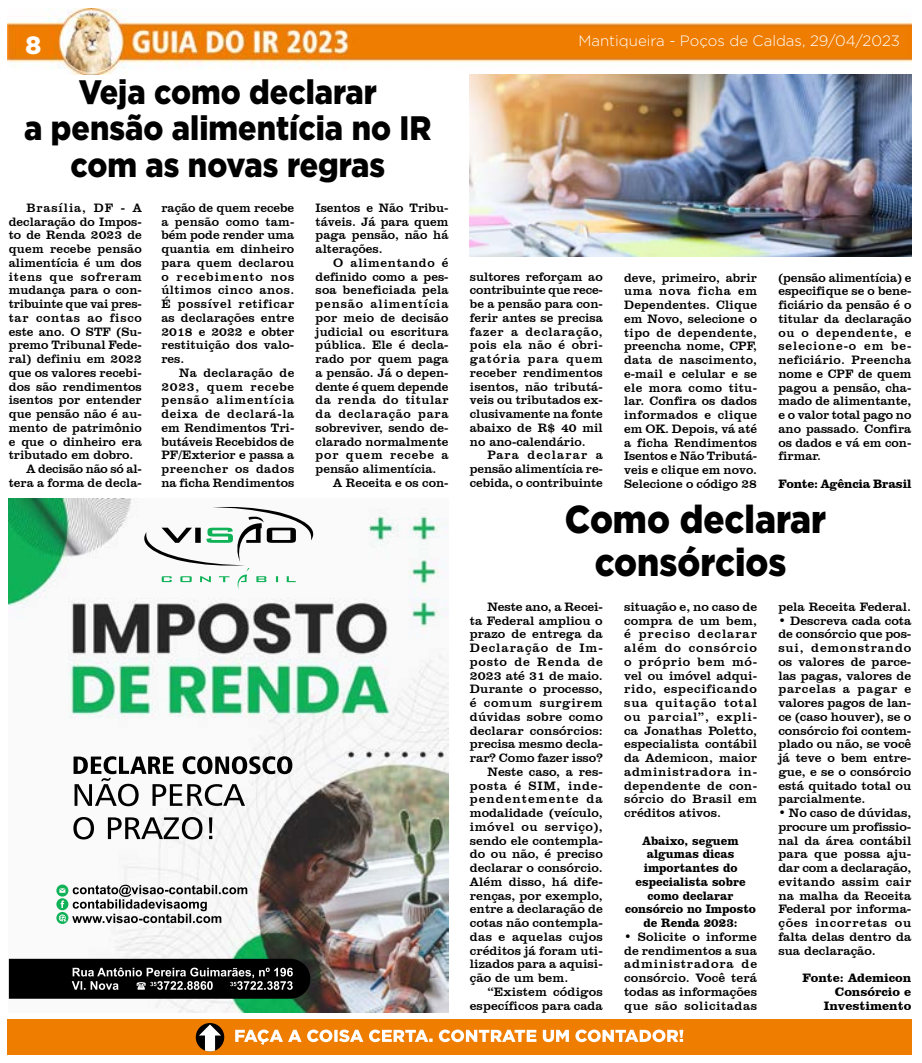
<style>
.page{position:relative;width:922px;height:1063px;background:#fff}
.page>*{position:absolute;margin:0;border:0;box-sizing:border-box;transform-origin:0 0}
.t1{font:900 38.88px/42.6px "Gotham";color:#000;text-align:center;scale:.9 1}
.t2{font:900 33.88px/36.2px "Gotham";color:#000;text-align:center;scale:.9 1}
.t3{font:900 25px "Gotham";color:#fff}
.t4{font:300 15px "Gotham";color:#fff}
.t5{font:12.5px/13.8px "Clarendon BT";color:#000;text-align:justify}
.t6{font:700 12.5px/13.8px "Clarendon BT";color:#000;text-align:center;scale:.95 1}
.t7{font:12.5px "Clarendon BT";letter-spacing:.055em;color:#000}
.t8{font:700 12.5px/13.8px "Clarendon BT";color:#000;text-align:right}
.t9{font:12.5px "Clarendon BT";letter-spacing:.04em;color:#000}
.t10{font:12.5px "Clarendon BT";letter-spacing:.06em;color:#000}
.t11{font:12.5px "Clarendon BT";letter-spacing:.07em;color:#000}
.t12{font:12.5px "Clarendon BT";letter-spacing:.05em;color:#000}
.t13{font:12.5px "Clarendon BT";letter-spacing:.065em;color:#000}
.t14{font:12.5px "Clarendon BT";letter-spacing:.025em;color:#000}
.t15{font:12.5px "Clarendon BT";letter-spacing:.075em;color:#000}
</style>
<div class="page">
<img style="left:9px;top:499px;width:439px;height:514px">
<svg style="left:135px;top:506px;width:187px;height:83px"></svg>
<svg style="left:56px;top:885px;width:191px;height:39px"></svg>
<svg style="left:73px;top:756px;width:219px;height:83px"></svg>
<svg style="left:9px;top:959px;width:301px;height:40px;background:#1e1f1e"></svg>
<div style="left:7px;top:1019px;width:904px;height:36px;background:#ef7d00"></div>
<svg style="left:235px;top:1030px;width:448px;height:15px"></svg>
<div style="left:196px;top:1023px;width:28px;height:28px;background:#000;border-radius:50%"></div>
<svg style="left:199px;top:1024px;width:22px;height:27px"></svg>
<img style="left:7px;top:9px;width:904px;height:65px">
<img style="left:469px;top:74px;width:442px;height:182px">
<h3 class="t3" style="left:25px;top:28px;width:17px">8</h3>
<p class="t4" style="left:578px;top:32px;width:323px">Mantiqueira - Poços de Caldas, 29/04/2023</p>
<h2 class="t2" style="left:24px;top:74px;width:454px">Veja como declarar<br>a pensão alimentícia no IR com as novas regras</h2>
<p class="t11" style="left:27px;top:200px;width:117px">Brasília, DF - A</p>
<p class="t5" style="left:9px;top:214px;width:134px">declaração do Impos-</p>
<p class="t5" style="left:9px;top:228px;width:134px">to de Renda 2023 de</p>
<p class="t5" style="left:9px;top:242px;width:134px">quem recebe pensão</p>
<p class="t5" style="left:9px;top:255px;width:134px">alimentícia é um dos</p>
<p class="t7" style="left:9px;top:269px;width:134px">itens que sofreram</p>
<p class="t5" style="left:9px;top:283px;width:134px">mudança para o con-</p>
<p class="t5" style="left:9px;top:297px;width:134px">tribuinte que vai pres-</p>
<p class="t10" style="left:9px;top:310px;width:134px">tar contas ao fisco</p>
<p class="t5" style="left:9px;top:324px;width:134px">este ano. O STF (Su-</p>
<p class="t5" style="left:9px;top:338px;width:134px">premo Tribunal Fede-</p>
<p class="t5" style="left:9px;top:352px;width:134px">ral) definiu em 2022</p>
<p class="t5" style="left:9px;top:365px;width:134px">que os valores recebi-</p>
<p class="t5" style="left:9px;top:379px;width:134px">dos são rendimentos</p>
<p class="t5" style="left:9px;top:393px;width:134px">isentos por entender</p>
<p class="t5" style="left:9px;top:407px;width:134px">que pensão não é au-</p>
<p class="t5" style="left:9px;top:420px;width:134px">mento de patrimônio</p>
<p class="t5" style="left:9px;top:434px;width:134px">e que o dinheiro era</p>
<p class="t5" style="left:9px;top:448px;width:126px">tributado em dobro.</p>
<p class="t5" style="left:27px;top:462px;width:117px">A decisão não só al-</p>
<p class="t5" style="left:9px;top:475px;width:134px">tera a forma de decla-</p>
<p class="t5" style="left:161px;top:200px;width:134px">ração de quem recebe a pensão como tam&shy;bém pode render uma quantia em dinheiro para quem declarou o recebimento nos últimos cinco anos.<br>É possível retificar as declarações entre 2018 e 2022 e obter restituição dos valo&shy;res.</p>
<p class="t5" style="left:161px;top:365px;width:134px;text-indent:18px">Na declaração de 2023, quem recebe pensão alimentícia deixa de declará-la em Rendimentos Tri&shy;butáveis Recebidos de PF/Exterior e passa a preencher os dados na ficha Rendimentos</p>
<p class="t5" style="left:315px;top:200px;width:134px">Isentos e Não Tribu&shy;táveis. Já para quem paga pensão, não há alterações.</p>
<p class="t12" style="left:333px;top:255px;width:117px">O alimentando é</p>
<p class="t5" style="left:315px;top:269px;width:134px">definido como a pes-</p>
<p class="t5" style="left:315px;top:283px;width:134px">soa beneficiada pela</p>
<p class="t13" style="left:315px;top:296px;width:134px">pensão alimentícia</p>
<p class="t5" style="left:315px;top:310px;width:134px">por meio de decisão</p>
<p class="t5" style="left:315px;top:324px;width:134px">judicial ou escritura</p>
<p class="t5" style="left:315px;top:338px;width:134px">pública. Ele é decla-</p>
<p class="t5" style="left:315px;top:352px;width:134px">rado por quem paga</p>
<p class="t5" style="left:315px;top:365px;width:134px">a pensão. Já o depen-</p>
<p class="t5" style="left:315px;top:379px;width:134px">dente é quem depende</p>
<p class="t9" style="left:315px;top:392px;width:134px">da renda do titular</p>
<p class="t7" style="left:315px;top:406px;width:134px">da declaração para</p>
<p class="t5" style="left:315px;top:420px;width:134px">sobreviver, sendo de-</p>
<p class="t5" style="left:315px;top:434px;width:134px">clarado normalmente</p>
<p class="t10" style="left:315px;top:447px;width:134px">por quem recebe a</p>
<p class="t5" style="left:315px;top:462px;width:122px">pensão alimentícia.</p>
<p class="t5" style="left:333px;top:475px;width:117px">A Receita e os con-</p>
<p class="t5" style="left:469px;top:269px;width:134px">sultores reforçam ao contribuinte que rece&shy;be a pensão para con&shy;ferir antes se precisa fazer a declaração, pois ela não é obri&shy;gatória para quem receber rendimentos isentos, não tributá&shy;veis ou tributados ex&shy;clusivamente na fonte abaixo de R$ 40 mil no ano-calendário.</p>
<p class="t5" style="left:469px;top:448px;width:134px;text-indent:18px">Para declarar a pensão alimentícia re&shy;cebida, o contribuinte</p>
<p class="t5" style="left:624px;top:270px;width:134px">deve, primeiro, abrir uma nova ficha em Dependentes. Clique em Novo, selecione o tipo de dependente, preencha nome, CPF, data de nascimento, e-mail e celular e se ele mora como titu&shy;lar. Confira os dados informados e clique em OK. Depois, vá até a ficha Rendimentos Isentos e Não Tributá&shy;veis e clique em novo.<br>Selecione o código 28</p>
<p class="t5" style="left:778px;top:270px;width:134px">(pensão alimentícia) e especifique se o bene&shy;ficiário da pensão é o titular da declaração ou o dependente, e selecione-o em be&shy;neficiário. Preencha nome e CPF de quem pagou a pensão, cha&shy;mado de alimentante, e o valor total pago no ano passado. Confira os dados e vá em con&shy;firmar.</p>
<p class="t8" style="left:778px;top:476px;width:134px">Fonte: Agência Brasil</p>
<h1 class="t1" style="left:564px;top:498px;width:292px">Como declarar consórcios</h1>
<p class="t5" style="left:487px;top:600px;width:117px">Neste ano, a Recei-</p>
<p class="t5" style="left:469px;top:613px;width:134px">ta Federal ampliou o</p>
<p class="t5" style="left:469px;top:627px;width:134px">prazo de entrega da</p>
<p class="t11" style="left:469px;top:640px;width:134px">Declaração de Im-</p>
<p class="t7" style="left:469px;top:654px;width:134px">posto de Renda de</p>
<p class="t5" style="left:469px;top:668px;width:134px">2023 até 31 de maio.</p>
<p class="t5" style="left:469px;top:682px;width:134px">Durante o processo,</p>
<p class="t12" style="left:469px;top:695px;width:134px">é comum surgirem</p>
<p class="t5" style="left:469px;top:710px;width:134px">dúvidas sobre como</p>
<p class="t5" style="left:469px;top:723px;width:134px">declarar consórcios:</p>
<p class="t5" style="left:469px;top:737px;width:134px">precisa mesmo decla-</p>
<p class="t5" style="left:469px;top:751px;width:134px">rar? Como fazer isso?</p>
<p class="t5" style="left:487px;top:765px;width:117px">Neste caso, a res-</p>
<p class="t7" style="left:469px;top:778px;width:134px">posta é SIM, inde-</p>
<p class="t15" style="left:469px;top:791px;width:134px">pendentemente da</p>
<p class="t5" style="left:469px;top:806px;width:134px">modalidade (veículo,</p>
<p class="t9" style="left:469px;top:819px;width:134px">imóvel ou serviço),</p>
<p class="t5" style="left:469px;top:833px;width:134px">sendo ele contempla-</p>
<p class="t5" style="left:469px;top:847px;width:134px">do ou não, é preciso</p>
<p class="t5" style="left:469px;top:861px;width:134px">declarar o consórcio.</p>
<p class="t5" style="left:469px;top:875px;width:134px">Além disso, há dife-</p>
<p class="t5" style="left:469px;top:888px;width:134px">renças, por exemplo,</p>
<p class="t5" style="left:469px;top:902px;width:134px">entre a declaração de</p>
<p class="t5" style="left:469px;top:916px;width:134px">cotas não contempla-</p>
<p class="t14" style="left:469px;top:929px;width:134px">das e aquelas cujos</p>
<p class="t5" style="left:469px;top:943px;width:134px">créditos já foram uti-</p>
<p class="t5" style="left:469px;top:957px;width:134px">lizados para a aquisi-</p>
<p class="t5" style="left:469px;top:971px;width:100px">ção de um bem.</p>
<p class="t5" style="left:487px;top:985px;width:117px">“Existem códigos</p>
<p class="t5" style="left:469px;top:998px;width:134px">específicos para cada</p>
<p class="t5" style="left:624px;top:600px;width:134px">situação e, no caso de compra de um bem, é preciso declarar além do consórcio o próprio bem mó&shy;vel ou imóvel adqui&shy;rido, especificando sua quitação total ou parcial”, expli&shy;ca Jonathas Poletto, especialista contábil da Ademicon, maior administradora in&shy;dependente de con&shy;sórcio do Brasil em créditos ativos.</p>
<p class="t6" style="left:625px;top:833px;width:139px">Abaixo, seguem algumas dicas importantes do especialista sobre como declarar consórcio no Imposto de Renda 2023:</p>
<p class="t5" style="left:624px;top:930px;width:134px">• Solicite o informe de rendimentos a sua administradora de consórcio. Você terá todas as informações que são solicitadas</p>
<p class="t5" style="left:778px;top:600px;width:134px">pela Receita Federal.</p>
<p class="t5" style="left:778px;top:613px;width:134px">• Descreva cada cota de consórcio que pos&shy;sui, demonstrando os valores de parce&shy;las pagas, valores de parcelas a pagar e valores pagos de lan&shy;ce (caso houver), se o consórcio foi contem&shy;plado ou não, se você já teve o bem entre&shy;gue, e se o consórcio está quitado total ou parcialmente.</p>
<p class="t5" style="left:778px;top:806px;width:134px">• No caso de dúvidas, procure um profissio&shy;nal da área contábil para que possa aju&shy;dar com a declaração, evitando assim cair na malha da Receita Federal por informa&shy;ções incorretas ou falta delas dentro da sua declaração.</p>
<p class="t8" style="left:802px;top:971px;width:110px">Fonte: Ademicon<br>Consórcio e<br>Investimento</p>
</div>
